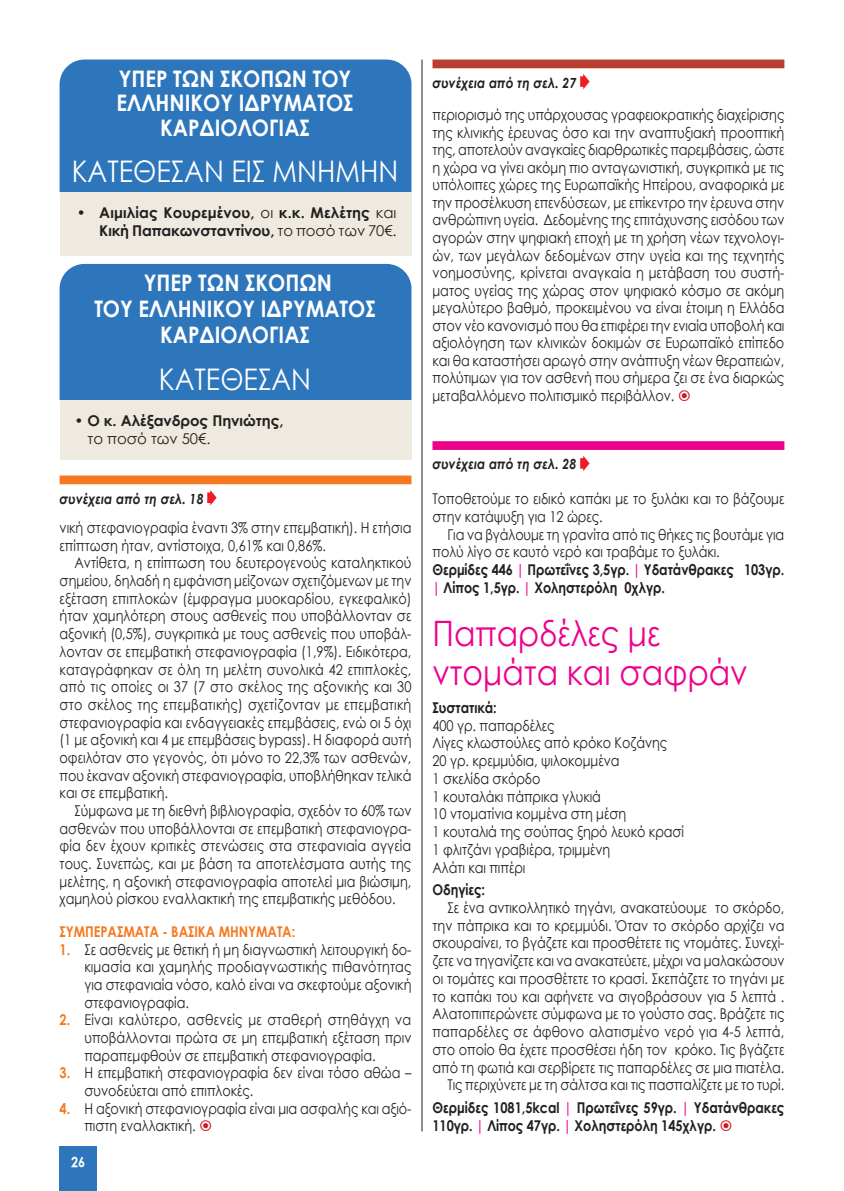
<style>
.page{position:relative;width:844px;height:1191px;background:#fff}
.page>*{position:absolute;margin:0;border:0;box-sizing:border-box;transform-origin:0 0}
.TITLOS{font:35px/38.7px "Century Gothic";color:#ed028c;scale:.9 1}
.SYDAGES_TITLOS{font:29.75px "Century Gothic";color:#fff;scale:.9 1}
.SYDAGES_TITLOS-2{font:700 22.75px/24.5px "Century Gothic";color:#fff;text-align:center;scale:.9 1}
.KEIMENO{font:14.88px/17.7px "Century Gothic";letter-spacing:-.005em;color:#231f20;text-align:justify;scale:.86 1}
.KEIMENO-2{font:700 14.88px/17.7px "Century Gothic";letter-spacing:-.005em;color:#231f20;scale:.86 1}
.KEIMENO-3{font:700 14.88px/17.5px "Century Gothic";letter-spacing:-.005em;color:#231f20;text-align:right}
.KEIMENO-4{font:700 14.88px "Century Gothic";letter-spacing:-.005em;color:#f47921;scale:.86 1}
.SYNEXEIA{font:italic 700 14px "Century Gothic";letter-spacing:.01em;color:#231f20;scale:.88 1}
.t1{font:14px "SK Century Gothic Pol Uni W Bold";color:#fff;scale:.9 1}
.s1{font-weight:400}
.s2{color:#ed028c}
.s3{font-weight:700;color:#f47921}
</style>
<div class="page">
<div style="left:60px;top:1146px;width:37px;height:45px;background:#2e76bc"></div>
<hr style="left:421px;top:60px;width:1px;height:1071px;background:#231f20">
<div style="left:60px;top:60px;width:351px;height:132px;background:#2e76bc"></div>
<div style="left:60px;top:192px;width:351px;height:63px;background:#efeae0"></div>
<div style="left:60px;top:264px;width:351px;height:136px;background:#2e76bc"></div>
<div style="left:60px;top:400px;width:351px;height:60px;background:#efeae0"></div>
<div style="left:60px;top:475px;width:351px;height:9px;background:#f47921"></div>
<svg style="left:207px;top:490px;width:9px;height:15px"></svg>
<div style="left:432px;top:60px;width:352px;height:8px;background:#b7402f"></div>
<svg style="left:580px;top:74px;width:9px;height:15px"></svg>
<div style="left:432px;top:441px;width:352px;height:9px;background:#ed028c"></div>
<svg style="left:580px;top:455px;width:9px;height:16px"></svg>
<p class="SYDAGES_TITLOS-2" style="left:116px;top:65px;width:265px">ΥΠΕΡ ΤΩΝ ΣΚΟΠΩΝ ΤΟΥ<br>ΕΛΛΗΝΙΚΟΥ ΙΔΡΥΜΑΤΟΣ<br>ΚΑΡΔΙΟΛΟΓΙΑΣ</p>
<p class="SYDAGES_TITLOS" style="left:72px;top:151px;width:364px">ΚΑΤΕΘΕΣΑΝ ΕΙΣ ΜΝΗΜΗΝ</p>
<p class="KEIMENO-3" style="left:77px;top:203px;width:321px">• Αιμιλίας Κουρεμένου, <span class="s1">οι</span> κ.κ. Μελέτης <span class="s1">και<br></span>Κική Παπακωνσταντίνου, <span class="s1">το ποσό των 70€.</span></p>
<p class="SYDAGES_TITLOS-2" style="left:94px;top:268px;width:314px;line-height:26.2px">ΥΠΕΡ ΤΩΝ ΣΚΟΠΩΝ<br>ΤΟΥ ΕΛΛΗΝΙΚΟΥ ΙΔΡΥΜΑΤΟΣ<br>ΚΑΡΔΙΟΛΟΓΙΑΣ</p>
<p class="SYDAGES_TITLOS" style="left:159px;top:358px;width:170px">ΚΑΤΕΘΕΣΑΝ</p>
<p class="KEIMENO-3" style="left:87px;top:411px;width:197px;text-align:left;text-indent:-13px"><span class="s1">•</span> Ο κ. Αλέξανδρος Πηνιώτης, <span class="s1">το ποσό των 50€.</span></p>
<p class="SYNEXEIA" style="left:432px;top:72px;width:165px">συνέχεια από τη σελ. 27</p>
<p class="KEIMENO" style="left:432px;top:106px;width:410px">περιορισμό της υπάρχουσας γραφειοκρατικής διαχείρισης της κλινικής έρευνας όσο και την αναπτυξιακή προοπτική της, αποτελούν αναγκαίες διαρθρωτικές παρεμβάσεις, ώστε η χώρα να γίνει ακόμη πιο ανταγωνιστική, συγκριτικά με τις υπόλοιπες χώρες της Ευρωπαϊκής Ηπείρου, αναφορικά με την προσέλκυση επενδύσεων, με επίκεντρο την έρευνα στην ανθρώπινη υγεία. Δεδομένης της επιτάχυνσης εισόδου των αγορών στην ψηφιακή εποχή με τη χρήση νέων τεχνολογι&shy;ών, των μεγάλων δεδομένων στην υγεία και της τεχνητής νοημοσύνης, κρίνεται αναγκαία η μετάβαση του συστή&shy;ματος υγείας της χώρας στον ψηφιακό κόσμο σε ακόμη μεγαλύτερο βαθμό, προκειμένου να είναι έτοιμη η Ελλάδα στον νέο κανονισμό που θα επιφέρει την ενιαία υποβολή και αξιολόγηση των κλινικών δοκιμών σε Ευρωπαϊκό επίπεδο και θα καταστήσει αρωγό στην ανάπτυξη νέων θεραπειών, πολύτιμων για τον ασθενή που σήμερα ζει σε ένα διαρκώς μεταβαλλόμενο πολιτισμικό περιβάλλον.</p>
<p class="SYNEXEIA" style="left:432px;top:454px;width:165px">συνέχεια από τη σελ. 28</p>
<p class="SYNEXEIA" style="left:60px;top:488px;width:165px">συνέχεια από τη σελ. 18</p>
<p class="KEIMENO" style="left:432px;top:489px;width:410px">Τοποθετούμε το ειδικό καπάκι με το ξυλάκι και το βάζουμε στην κατάψυξη για 12 ώρες.</p>
<p class="KEIMENO" style="left:432px;top:525px;width:410px;text-indent:15px">Για να βγάλουμε τη γρανίτα από τις θήκες τις βουτάμε για πολύ λίγο σε καυτό νερό και τραβάμε το ξυλάκι.</p>
<p class="KEIMENO-2" style="left:432px;top:560px;width:410px">Θερμίδες 446 <span class="s2">|</span> Πρωτεΐνες 3,5γρ. <span class="s2">|</span> Υδατάνθρακες 103γρ. <span class="s2">|</span> Λίπος 1,5γρ. <span class="s2">|</span> Χοληστερόλη 0χλγρ.</p>
<p class="TITLOS" style="left:432px;top:614px;width:352px">Παπαρδέλες με ντομάτα και σαφράν</p>
<p class="KEIMENO-2" style="left:432px;top:698px;width:76px">Συστατικά:</p>
<p class="KEIMENO" style="left:432px;top:716px;width:143px">400 γρ. παπαρδέλες</p>
<p class="KEIMENO" style="left:432px;top:734px;width:274px">Λίγες κλωστούλες από κρόκο Κοζάνης</p>
<p class="KEIMENO" style="left:432px;top:751px;width:219px">20 γρ. κρεμμύδια, ψιλοκομμένα</p>
<p class="KEIMENO" style="left:432px;top:769px;width:127px">1 σκελίδα σκόρδο</p>
<p class="KEIMENO" style="left:432px;top:787px;width:197px">1 κουταλάκι πάπρικα γλυκιά</p>
<p class="KEIMENO" style="left:432px;top:805px;width:227px">10 ντοματίνια κομμένα στη μέση</p>
<p class="KEIMENO" style="left:432px;top:822px;width:294px">1 κουταλιά της σούπας ξηρό λευκό κρασί</p>
<p class="KEIMENO" style="left:432px;top:840px;width:208px">1 φλιτζάνι γραβιέρα, τριμμένη</p>
<p class="KEIMENO" style="left:432px;top:858px;width:109px">Αλάτι και πιπέρι</p>
<p class="KEIMENO-2" style="left:432px;top:880px;width:63px">Οδηγίες:</p>
<p class="KEIMENO" style="left:432px;top:898px;width:411px;text-indent:15px">Σε ένα αντικολλητικό τηγάνι, ανακατεύουμε το σκόρδο, την πάπρικα και το κρεμμύδι. Όταν το σκόρδο αρχίζει να σκουραίνει, το βγάζετε και προσθέτετε τις ντομάτες. Συνεχί&shy;ζετε να τηγανίζετε και να ανακατεύετε, μέχρι να μαλακώσουν οι τομάτες και προσθέτετε το κρασί. Σκεπάζετε το τηγάνι με το καπάκι του και αφήνετε να σιγοβράσουν για 5 λεπτά .<br>Αλατοπιπερώνετε σύμφωνα με το γούστο σας. Βράζετε τις παπαρδέλες σε άφθονο αλατισμένο νερό για 4-5 λεπτά, στο οποίο θα έχετε προσθέσει ήδη τον κρόκο. Τις βγάζετε από τη φωτιά και σερβίρετε τις παπαρδέλες σε μια πιατέλα.</p>
<p class="KEIMENO" style="left:447px;top:1076px;width:393px">Τις περιχύνετε με τη σάλτσα και τις πασπαλίζετε με το τυρί.</p>
<p class="KEIMENO-2" style="left:432px;top:1098px;width:410px">Θερμίδες 1081,5kcal <span class="s2">|</span> Πρωτεΐνες 59γρ. <span class="s2">|</span> Υδατάνθρακες<br>110γρ. <span class="s2">|</span> Λίπος 47γρ. <span class="s2">|</span> Χοληστερόλη 145χλγρ.</p>
<p class="KEIMENO" style="left:60px;top:518px;width:410px">νική στεφανιογραφία έναντι 3% στην επεμβατική). Η ετήσια επίπτωση ήταν, αντίστοιχα, 0,61% και 0,86%.</p>
<p class="KEIMENO" style="left:60px;top:554px;width:410px;text-indent:15px">Αντίθετα, η επίπτωση του δευτερογενούς καταληκτικού σημείου, δηλαδή η εμφάνιση μείζονων σχετιζόμενων με την εξέταση επιπλοκών (έμφραγμα μυοκαρδίου, εγκεφαλικό) ήταν χαμηλότερη στους ασθενείς που υποβάλλονταν σε αξονική (0,5%), συγκριτικά με τους ασθενείς που υποβάλ&shy;λονταν σε επεμβατική στεφανιογραφία (1,9%). Ειδικότερα, καταγράφηκαν σε όλη τη μελέτη συνολικά 42 επιπλοκές, από τις οποίες οι 37 (7 στο σκέλος της αξονικής και 30 στο σκέλος της επεμβατικής) σχετίζονταν με επεμβατική στεφανιογραφία και ενδαγγειακές επεμβάσεις, ενώ οι 5 όχι (1 με αξονική και 4 με επεμβάσεις bypass). Η διαφορά αυτή οφειλόταν στο γεγονός, ότι μόνο το 22,3% των ασθενών, που έκαναν αξονική στεφανιογραφία, υποβλήθηκαν τελικά και σε επεμβατική.</p>
<p class="KEIMENO" style="left:60px;top:801px;width:410px;text-indent:15px">Σύμφωνα με τη διεθνή βιβλιογραφία, σχεδόν το 60% των ασθενών που υποβάλλονται σε επεμβατική στεφανιογρα&shy;φία δεν έχουν κριτικές στενώσεις στα στεφανιαία αγγεία τους. Συνεπώς, και με βάση τα αποτελέσματα αυτής της μελέτης, η αξονική στεφανιογραφία αποτελεί μια βιώσιμη, χαμηλού ρίσκου εναλλακτική της επεμβατικής μεθόδου.</p>
<p class="KEIMENO-4" style="left:60px;top:920px;width:275px">ΣΥΜΠΕΡΑΣΜΑΤΑ - ΒΑΣΙΚΑ ΜΗΝΥΜΑΤΑ:</p>
<p class="KEIMENO" style="left:84px;top:940px;width:382px;text-indent:-25px"><span class="s3">1.</span> Σε ασθενείς με θετική ή μη διαγνωστική λειτουργική δο&shy;κιμασία και χαμηλής προδιαγνωστικής πιθανότητας για στεφανιαία νόσο, καλό είναι να σκεφτούμε αξονική στεφανιογραφία.</p>
<p class="KEIMENO" style="left:84px;top:1011px;width:382px;text-indent:-25px"><span class="s3">2.</span> Είναι καλύτερο, ασθενείς με σταθερή στηθάγχη να υποβάλλονται πρώτα σε μη επεμβατική εξέταση πριν παραπεμφθούν σε επεμβατική στεφανιογραφία.</p>
<p class="KEIMENO" style="left:84px;top:1064px;width:382px;text-indent:-25px"><span class="s3">3.</span> Η επεμβατική στεφανιογραφία δεν είναι τόσο αθώα – συνοδεύεται από επιπλοκές.</p>
<p class="KEIMENO" style="left:84px;top:1099px;width:382px;text-indent:-25px"><span class="s3">4.</span> Η αξονική στεφανιογραφία είναι μια ασφαλής και αξιό&shy;πιστη εναλλακτική.</p>
<p class="t1" style="left:71px;top:1151px;width:17px">26</p>
</div>
